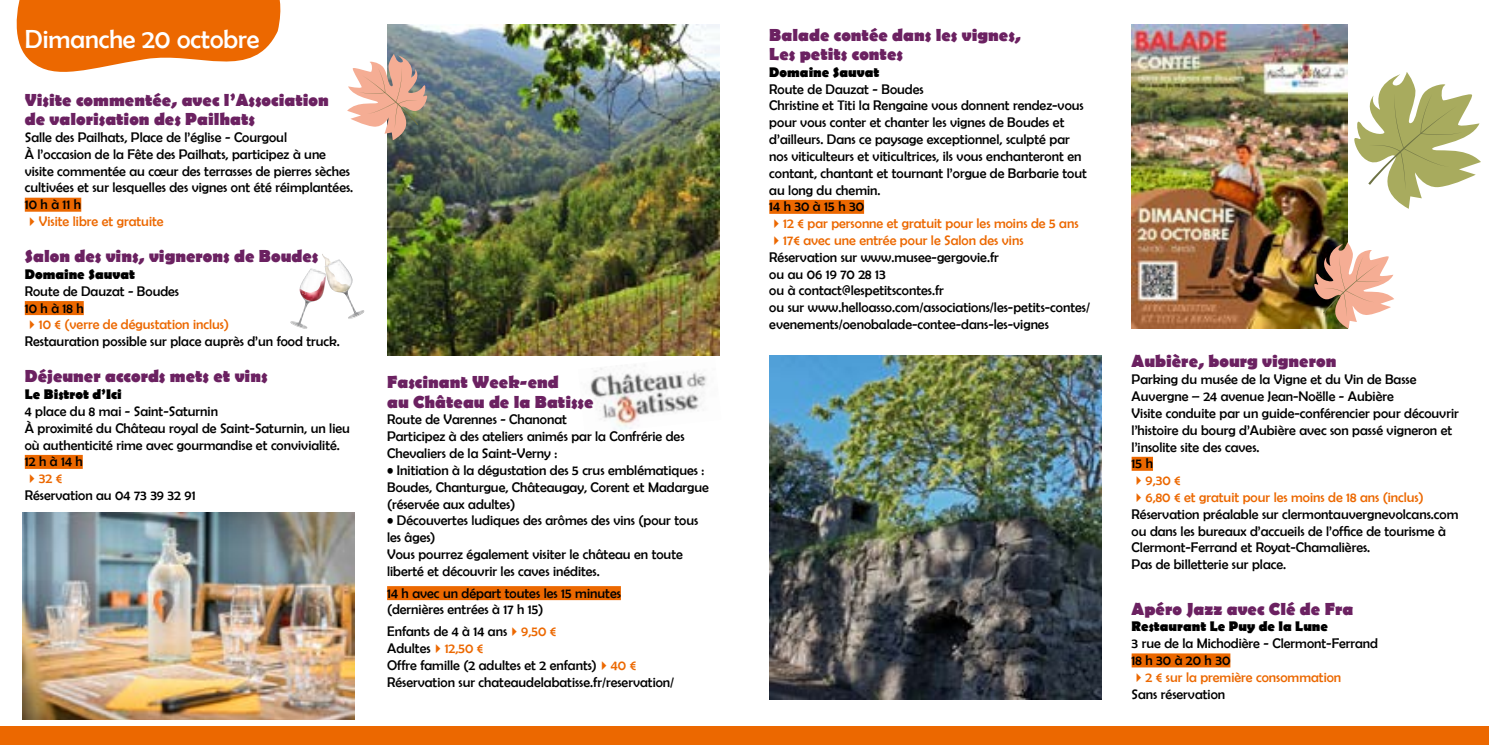
<style>
.page{position:relative;width:1489px;height:745px;background:#fff}
.page>*{position:absolute;margin:0;border:0;box-sizing:border-box;transform-origin:0 0}
.t1{font:26.25px "Berlin Sans FB";color:#fff}
.t2{font:700 17.5px/19.2px "Berlin Sans FB";color:#6b2161}
.t3{font:14px/16.8px "Berlin Sans FB";color:#000}
.t4{font:14px/16.8px "Berlin Sans FB";color:#ec6800}
.t5{font:700 14px "Berlin Sans FB";color:#000}
.s1{color:#ec6800}
.s2{color:#000}
</style>
<div class="page">
<img style="left:578px;top:355px;width:142px;height:76px">
<svg style="left:16px;top:0;width:265px;height:72px"></svg>
<div style="left:25px;top:197px;width:56px;height:14px;background:#ec6800"></div>
<div style="left:25px;top:301px;width:59px;height:14px;background:#ec6800"></div>
<div style="left:25px;top:454px;width:58px;height:14px;background:#ec6800"></div>
<div style="left:387px;top:585px;width:234px;height:14px;background:#ec6800"></div>
<div style="left:769px;top:200px;width:95px;height:14px;background:#ec6800"></div>
<div style="left:1131px;top:456px;width:21px;height:14px;background:#ec6800"></div>
<div style="left:1131px;top:653px;width:99px;height:14px;background:#ec6800"></div>
<img style="left:387px;top:25px;width:332px;height:330px">
<img style="left:1131px;top:25px;width:216px;height:303px">
<img style="left:769px;top:355px;width:332px;height:343px">
<img style="left:22px;top:512px;width:333px;height:206px">
<svg style="left:347px;top:54px;width:80px;height:86px"></svg>
<img style="left:1313px;top:242px;width:81px;height:86px">
<svg style="left:1354px;top:72px;width:126px;height:137px"></svg>
<img style="left:348px;top:310px;width:16px;height:9px">
<img style="left:338px;top:260px;width:11px;height:36px">
<img style="left:325px;top:267px;width:25px;height:25px">
<svg style="left:351px;top:312px;width:9px;height:4px"></svg>
<img style="left:336px;top:262px;width:14px;height:22px">
<svg style="left:322px;top:254px;width:18px;height:13px"></svg>
<img style="left:290px;top:321px;width:17px;height:7px">
<img style="left:298px;top:270px;width:28px;height:53px">
<img style="left:300px;top:276px;width:26px;height:25px">
<svg style="left:294px;top:322px;width:10px;height:4px"></svg>
<img style="left:314px;top:268px;width:12px;height:6px">
<img style="left:302px;top:271px;width:12px;height:20px">
<svg style="left:302px;top:290px;width:4px;height:4px"></svg>
<svg style="left:310px;top:268px;width:5px;height:3px"></svg>
<div style="left:0;top:725px;width:1488px;height:19px;background:#ec6800"></div>
<h1 class="t1" style="left:25px;top:25px;width:236px">Dimanche 20 octobre</h1>
<p class="t2" style="left:25px;top:91px;width:305px">Visite commentée, avec l’Association de valorisation des Pailhats</p>
<p class="t3" style="left:25px;top:129px;width:330px">Salle des Pailhats, Place de l’église - Courgoul<br>À l’occasion de la Fête des Pailhats, participez à une visite commentée au cœur des terrasses de pierres sèches cultivées et sur lesquelles des vignes ont été réimplantées.<br>10 h à 11 h</p>
<p class="t4" style="left:25px;top:213px;width:140px">✔Visite libre et gratuite</p>
<p class="t2" style="left:25px;top:247px;width:295px">Salon des vins, vignerons de Boudes</p>
<p class="t5" style="left:25px;top:266px;width:112px">Domaine Sauvat</p>
<p class="t3" style="left:25px;top:282px;width:156px">Route de Dauzat - Boudes<br>10 h à 18 h</p>
<p class="t3" style="left:25px;top:316px;width:316px"><span class="s1">✔10 € (verre de dégustation inclus)<br></span>Restauration possible sur place auprès d’un food truck.</p>
<p class="t2" style="left:25px;top:367px;width:244px">Déjeuner accords mets et vins</p>
<p class="t5" style="left:25px;top:386px;width:98px">Le Bistrot d’Ici</p>
<p class="t3" style="left:25px;top:402px;width:326px">4 place du 8 mai - Saint-Saturnin<br>À proximité du Château royal de Saint-Saturnin, un lieu où authenticité rime avec gourmandise et convivialité.<br>12 h à 14 h</p>
<p class="t3" style="left:25px;top:469px;width:172px"><span class="s1">✔32 €<br></span>Réservation au 04 73 39 32 91</p>
<p class="t2" style="left:387px;top:373px;width:208px">Fascinant Week-end<br>au Château de la Batisse</p>
<p class="t3" style="left:387px;top:411px;width:299px">Route de Varennes - Chanonat<br>Participez à des ateliers animés par la Confrérie des<br>Chevaliers de la Saint-Verny :</p>
<p class="t3" style="left:387px;top:461px;width:323px">• Initiation à la dégustation des 5 crus emblématiques :<br>Boudes, Chanturgue, Châteaugay, Corent et Madargue (réservée aux adultes)</p>
<p class="t3" style="left:387px;top:512px;width:313px">• Découvertes ludiques des arômes des vins (pour tous les âges)<br>Vous pourrez également visiter le château en toute liberté et découvrir les caves inédites.</p>
<p class="t3" style="left:387px;top:584px;width:235px">14 h avec un départ toutes les 15 minutes (dernières entrées à 17 h 15)</p>
<p class="t3" style="left:387px;top:622px;width:288px">Enfants de 4 à 14 ans<span class="s1">✔9,50 €<br></span>Adultes<span class="s1">✔12,50 €<br></span>Offre famille (2 adultes et 2 enfants)<span class="s1">✔40 € </span>Réservation sur chateaudelabatisse.fr/reservation/</p>
<p class="t2" style="left:769px;top:26px;width:253px">Balade contée dans les vignes,<br>Les petits contes</p>
<p class="t5" style="left:769px;top:64px;width:112px">Domaine Sauvat</p>
<p class="t3" style="left:769px;top:80px;width:319px">Route de Dauzat - Boudes<br>Christine et Titi la Rengaine vous donnent rendez-vous pour vous conter et chanter les vignes de Boudes et d’ailleurs. Dans ce paysage exceptionnel, sculpté par nos viticulteurs et viticultrices, ils vous enchanteront en contant, chantant et tournant l’orgue de Barbarie tout au long du chemin.<br>14 h 30 à 15 h 30</p>
<p class="t4" style="left:769px;top:215px;width:311px">✔12 € par personne et gratuit pour les moins de 5 ans</p>
<p class="t3" style="left:769px;top:231px;width:322px"><span class="s1">✔17€ avec une entrée pour le Salon des vins </span>Réservation sur www.musee-gergovie.fr<br>ou au 06 19 70 28 13<br>ou à contact@lespetitscontes.fr<br>ou sur www.helloasso.com/associations/les-petits-contes/ evenements/oenobalade-contee-dans-les-vignes</p>
<p class="t2" style="left:1131px;top:352px;width:206px">Aubière, bourg vigneron</p>
<p class="t3" style="left:1131px;top:371px;width:328px">Parking du musée de la Vigne et du Vin de Basse Auvergne – 24 avenue Jean-Noëlle - Aubière<br>Visite conduite par un guide-conférencier pour découvrir l’histoire du bourg d’Aubière avec son passé vigneron et l’insolite site des caves.<br>15 h</p>
<p class="t4" style="left:1131px;top:471px;width:51px">✔9,30 €</p>
<p class="t3" style="left:1131px;top:488px;width:328px"><span class="s1">✔6,80 € et gratuit pour les moins de 18 ans (inclus)<br></span>Réservation préalable sur clermontauvergnevolcans.com ou dans les bureaux d’accueils de l’office de tourisme à Clermont-Ferrand et Royat-Chamalières.<br>Pas de billetterie sur place.</p>
<p class="t2" style="left:1131px;top:599px;width:223px">Apéro Jazz avec Clé de Fra</p>
<p class="t5" style="left:1131px;top:618px;width:198px">Restaurant Le Puy de la Lune</p>
<p class="t3" style="left:1131px;top:634px;width:248px">3 rue de la Michodière - Clermont-Ferrand<br>18 h 30 à 20 h 30</p>
<p class="t4" style="left:1131px;top:668px;width:211px">✔2 € sur la première consommation<br><span class="s2">Sans réservation</span></p>
</div>
